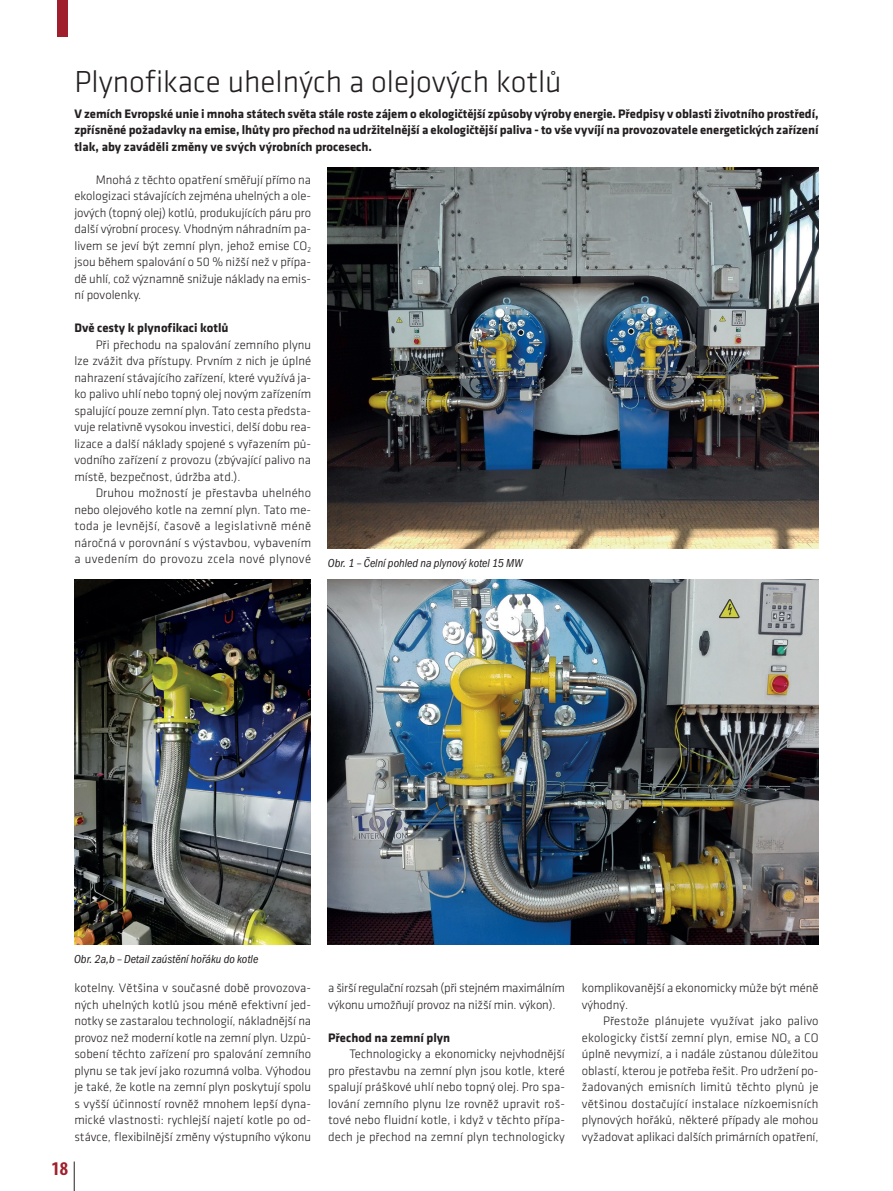
<style>
.page{position:relative;width:893px;height:1191px;background:#fff}
.page>*{position:absolute;margin:0;border:0;box-sizing:border-box;transform-origin:0 0}
.t1{font:300 31.5px "Klavika";color:#231f20}
.t2{font:700 condensed 19.5px "Myriad Pro";color:#9f202c}
.t3{font:300 12.75px/16.5px "Klavika";color:#231f20;text-align:justify}
.t4{font:700 12.75px/16.5px "Klavika";color:#231f20;text-align:justify}
.t5{font:300 12.75px/16.5px "Klavika";letter-spacing:-.02em;color:#231f20}
.t6{font:12px "Franklin Got Itc TOT Boo Con Ita";color:#231f20}
</style>
<div class="page">
<hr style="left:74px;top:1161px;width:1px;height:30px;background:#231f20">
<div style="left:57px;top:0;width:11px;height:37px;background:#9f202c"></div>
<img style="left:328px;top:167px;width:490px;height:381px">
<img style="left:74px;top:580px;width:237px;height:364px">
<img style="left:328px;top:580px;width:490px;height:364px">
<p class="t1" style="left:74px;top:70px;width:489px">Plynofikace uhelných a olejových kotlů</p>
<p class="t4" style="left:74px;top:106px;width:746px">V zemích Evropské unie i mnoha státech světa stále roste zájem o ekologičtější způsoby výroby energie. Předpisy v oblasti životního prostředí, zpřísněné požadavky na emise, lhůty pro přechod na udržitelnější a ekologičtější paliva - to vše vyvíjí na provozovatele energetických zařízení tlak, aby zaváděli změny ve svých výrobních procesech.</p>
<p class="t3" style="left:74px;top:172px;width:238px;text-indent:21px">Mnohá z těchto opatření směřují přímo na ekologizaci stávajících zejména uhelných a ole&shy;jových (topný olej) kotlů, produkujících páru pro další výrobní procesy. Vhodným náhradním pa&shy;livem se jeví být zemní plyn, jehož emise CO<sub>2 </sub>jsou během spalování o 50 % nižší než v přípa&shy;dě uhlí, což významně snižuje náklady na emis&shy;ní povolenky.</p>
<p class="t4" style="left:74px;top:321px;width:156px">Dvě cesty k plynofikaci kotlů</p>
<p class="t3" style="left:74px;top:337px;width:238px;text-indent:21px">Při přechodu na spalování zemního plynu lze zvážit dva přístupy. Prvním z nich je úplné nahrazení stávajícího zařízení, které využívá ja&shy;ko palivo uhlí nebo topný olej novým zařízením spalující pouze zemní plyn. Tato cesta předsta&shy;vuje relativně vysokou investici, delší dobu rea&shy;lizace a další náklady spojené s vyřazením pů&shy;vodního zařízení z provozu (zbývající palivo na místě, bezpečnost, údržba atd.).</p>
<p class="t3" style="left:74px;top:486px;width:238px;text-indent:21px">Druhou možností je přestavba uhelného nebo olejového kotle na zemní plyn. Tato me&shy;toda je levnější, časově a legislativně méně náročná v porovnání s výstavbou, vybavením a uvedením do provozu zcela nové plynové</p>
<p class="t6" style="left:328px;top:556px;width:196px">Obr. 1 – Čelní pohled na plynový kotel 15 MW</p>
<p class="t6" style="left:74px;top:952px;width:186px">Obr. 2a,b – Detail zaústění hořáku do kotle</p>
<p class="t3" style="left:74px;top:981px;width:238px">kotelny. Většina v současné době provozova&shy;ných uhelných kotlů jsou méně efektivní jed&shy;notky se zastaralou technologií, nákladnější na provoz než moderní kotle na zemní plyn. Uzpů&shy;sobení těchto zařízení pro spalování zemního plynu se tak jeví jako rozumná volba. Výhodou je také, že kotle na zemní plyn poskytují spolu s vyšší účinností rovněž mnohem lepší dyna&shy;mické vlastnosti: rychlejší najetí kotle po od&shy;stávce, flexibilnější změny výstupního výkonu</p>
<p class="t5" style="left:328px;top:981px;width:238px">a širší regulační rozsah (při stejném maximálním výkonu umožňují provoz na nižší min. výkon).</p>
<p class="t4" style="left:328px;top:1030px;width:124px">Přechod na zemní plyn</p>
<p class="t3" style="left:328px;top:1047px;width:238px;text-indent:21px">Technologicky a ekonomicky nejvhodnější pro přestavbu na zemní plyn jsou kotle, které spalují práškové uhlí nebo topný olej. Pro spa&shy;lování zemního plynu lze rovněž upravit roš&shy;tové nebo fluidní kotle, i když v těchto přípa&shy;dech je přechod na zemní plyn technologicky</p>
<p class="t2" style="left:52px;top:1156px;width:18px">18</p>
<p class="t3" style="left:582px;top:981px;width:238px">komplikovanější a ekonomicky může být méně výhodný.</p>
<p class="t3" style="left:582px;top:1014px;width:238px;text-indent:21px">Přestože plánujete využívat jako palivo ekologicky čistší zemní plyn, emise NO<sub>x</sub> a CO úplně nevymizí, a i nadále zůstanou důležitou oblastí, kterou je potřeba řešit. Pro udržení po&shy;žadovaných emisních limitů těchto plynů je většinou dostačující instalace nízkoemisních plynových hořáků, některé případy ale mohou vyžadovat aplikaci dalších primárních opatření,</p>
</div>
